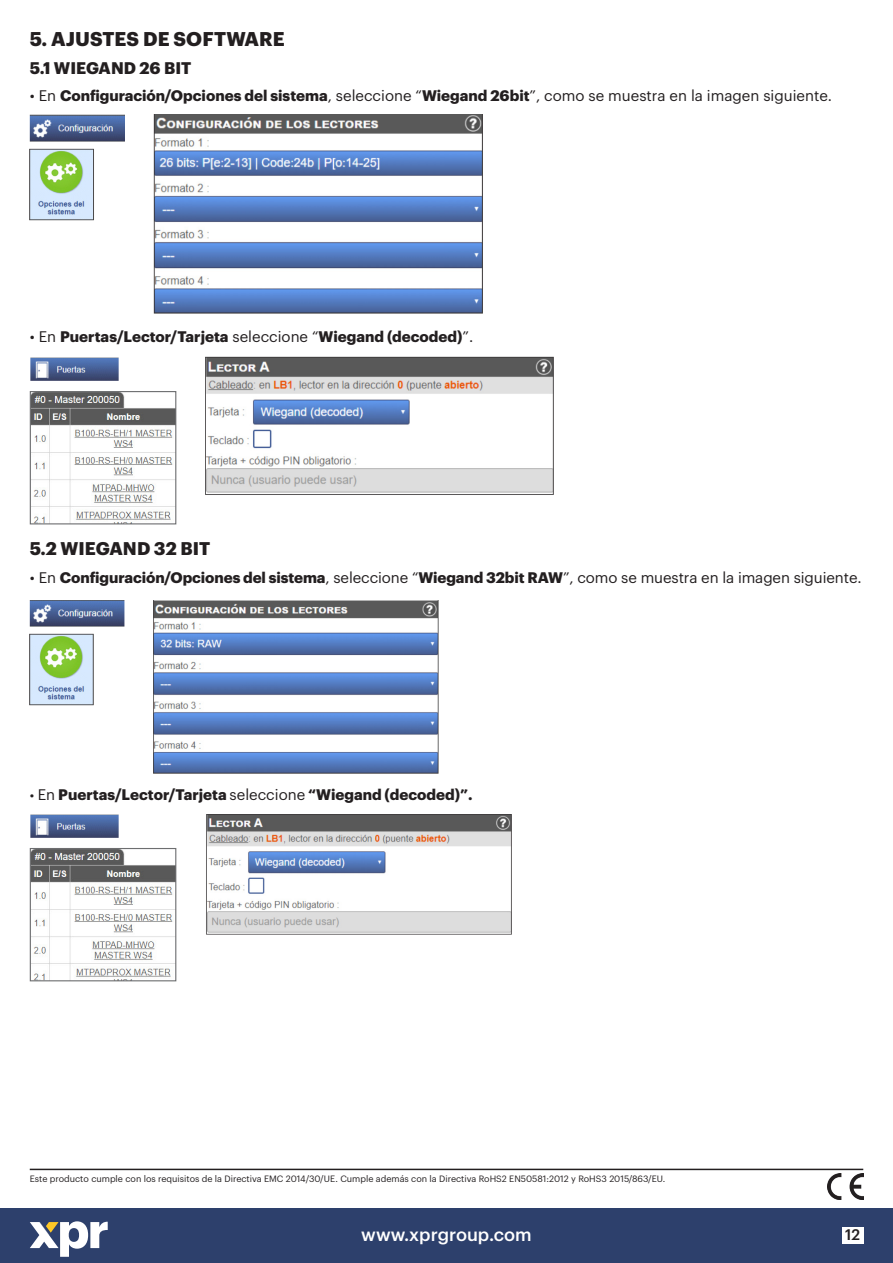
<style>
.page{position:relative;width:893px;height:1263px;background:#fff}
.page>*{position:absolute;margin:0;border:0;box-sizing:border-box;transform-origin:0 0}
.megunaslov{font:700 19.5px "Graphik";letter-spacing:.005em;color:#231f20}
.t1{font:500 18px "Graphik";color:#fff}
.megunaslov-2{font:700 18px "Graphik";letter-spacing:.005em;color:#231f20}
.megunaslov-3{font:700 16.5px "Graphik";letter-spacing:.005em;color:#231f20}
._12medjunaslov{font:15px "Graphik";letter-spacing:-.005em;color:#231f20}
._12medjunaslov-2{font:700 15px "Graphik";color:#231f20}
.t2{font:500 15px "Graphik";color:#231f20}
.body{font:9px "Graphik";color:#231f20}
.s1{font-weight:700}
.s2{font-weight:400}
.s3{font-weight:400;font-size:13.5px}
</style>
<div class="page">
<div style="left:0;top:1209px;width:893px;height:54px;background:#2d406c"></div>
<div style="left:842px;top:1228px;width:21px;height:16px;background:#fff"></div>
<svg style="left:30px;top:1221px;width:78px;height:36px"></svg>
<img style="left:827px;top:1174px;width:36px;height:25px">
<hr style="left:30px;top:1169px;width:833px;height:1px;background:#231f20">
<img style="left:206px;top:356px;width:347px;height:139px">
<img style="left:30px;top:600px;width:94px;height:106px">
<img style="left:154px;top:600px;width:285px;height:174px">
<img style="left:206px;top:814px;width:306px;height:121px">
<img style="left:154px;top:115px;width:329px;height:198px">
<img style="left:30px;top:115px;width:95px;height:106px">
<img style="left:32px;top:850px;width:142px;height:129px">
<div style="left:30px;top:848px;width:146px;height:133px;border:1px solid #6d6e70"></div>
<img style="left:32px;top:393px;width:142px;height:129px">
<div style="left:30px;top:391px;width:146px;height:133px;border:1px solid #6d6e70"></div>
<img style="left:30px;top:814px;width:89px;height:24px">
<img style="left:30px;top:358px;width:89px;height:23px">
<p class="megunaslov" style="left:30px;top:24px;width:257px">5. AJUSTES DE SOFTWARE</p>
<p class="megunaslov-3" style="left:30px;top:55px;width:163px">5.1 WIEGAND 26 BIT</p>
<p class="_12medjunaslov" style="left:30px;top:84px;width:804px">• En <span class="s1">Configuración/Opciones del sistema</span>, seleccione “<span class="s1">Wiegand 26bit</span>”, como se muestra en la imagen siguiente.</p>
<p class="_12medjunaslov-2" style="left:30px;top:325px;width:445px"><span class="s2">• En</span> Puertas/Lector/Tarjeta <span class="s2">seleccione “</span>Wiegand (decoded)<span class="s2">”.</span></p>
<p class="megunaslov-2" style="left:30px;top:535px;width:182px">5.2 WIEGAND 32 BIT</p>
<p class="_12medjunaslov" style="left:30px;top:567px;width:833px">• En <span class="s1">Configuración/Opciones del sistema</span>, seleccione “<span class="s1">Wiegand 32bit RAW</span>”, como se muestra en la imagen siguiente.</p>
<p class="_12medjunaslov-2" style="left:30px;top:782px;width:444px"><span class="s3">•</span> <span class="s2">En</span> Puertas/Lector/Tarjeta <span class="s2">seleccione</span> “Wiegand (decoded)”.</p>
<p class="body" style="left:30px;top:1172px;width:637px">Este producto cumple con los requisitos de la Directiva EMC 2014/30/UE. Cumple además con la Directiva RoHS2 EN50581:2012 y RoHS3 2015/863/EU.</p>
<p class="t1" style="left:361px;top:1221px;width:172px">www.xprgroup.com</p>
<p class="t2" style="left:845px;top:1223px;width:16px">12</p>
</div>
